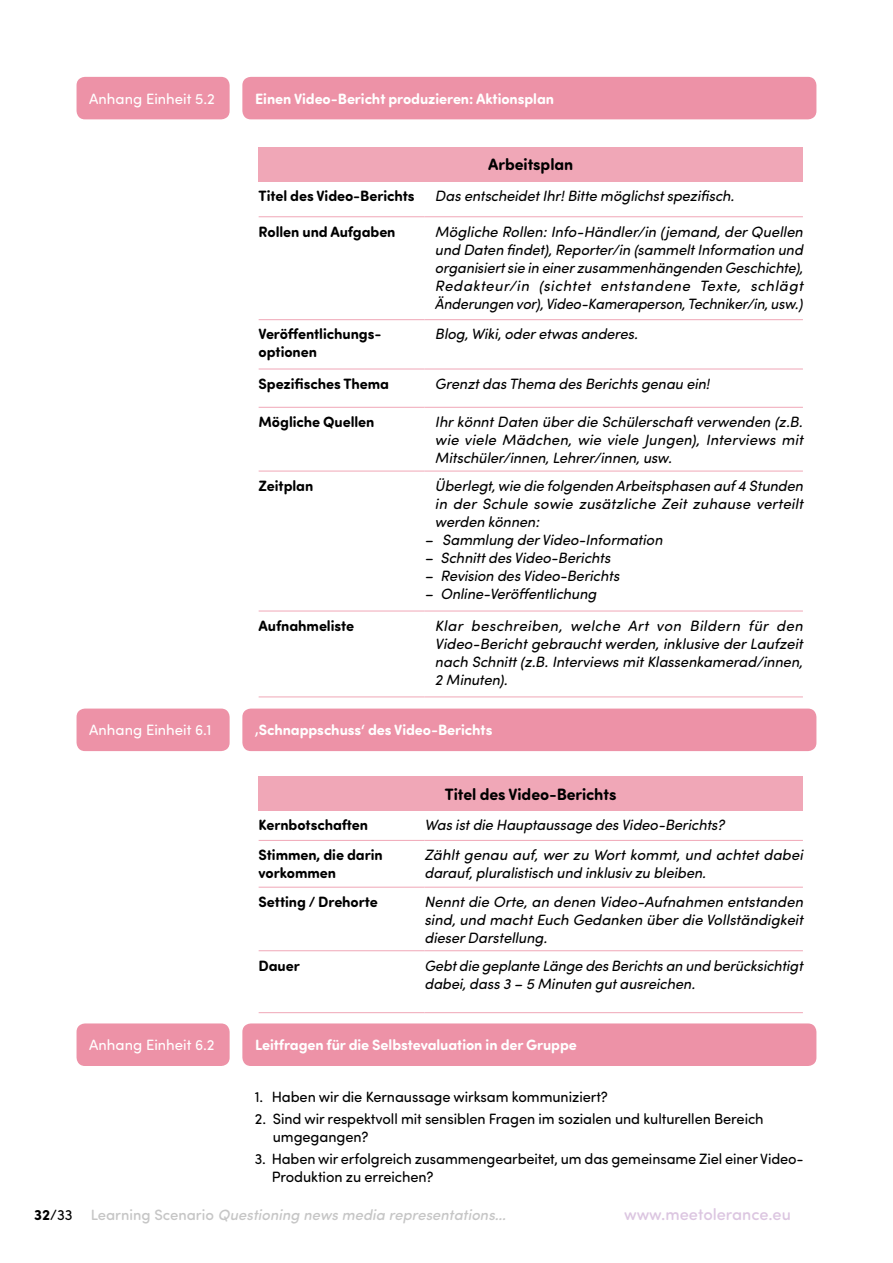
<style>
.page{position:relative;width:893px;height:1263px;background:#fff}
.page>*{position:absolute;margin:0;border:0;box-sizing:border-box;transform-origin:0 0}
.t1{font:700 16.5px "Sofia Pro Soft";letter-spacing:-.005em;color:#000}
.t2{font:500 16.5px "Sofia Pro Soft";color:#dcc6e1}
.t3{font:italic 15px/18px "Sofia Pro Soft";letter-spacing:-.005em;color:#000;text-align:justify}
.t4{font:15px/18px "Sofia Pro Soft";letter-spacing:-.005em;color:#000}
.t5{font:700 15px/18px "Sofia Pro Soft";letter-spacing:-.005em;color:#000}
.t6{font:700 15px "Sofia Pro Soft";letter-spacing:-.005em;color:#fff}
.t7{font:italic 500 15px "Sofia Pro Soft";color:#c6c6c6}
.t8{font:15px "Sofia Pro Soft";color:#fff}
.s1{font-weight:700;font-style:normal;color:#000}
.s2{font-weight:400;font-style:normal;color:#000}
.s3{font-style:normal}
</style>
<div class="page">
<div style="left:77px;top:77px;width:153px;height:42px;background:#ed92a7;border-radius:9px"></div>
<div style="left:242px;top:77px;width:574px;height:42px;background:#ed92a7;border-radius:9px"></div>
<div style="left:77px;top:708px;width:153px;height:43px;background:#ed92a7;border-radius:9px"></div>
<div style="left:242px;top:708px;width:574px;height:43px;background:#ed92a7;border-radius:9px"></div>
<div style="left:77px;top:1023px;width:153px;height:43px;background:#ed92a7;border-radius:9px"></div>
<div style="left:242px;top:1023px;width:574px;height:43px;background:#ed92a7;border-radius:9px"></div>
<div style="left:259px;top:147px;width:544px;height:34px;background:#f0a7b7"></div>
<hr style="left:259px;top:216px;width:165px;height:1px;background:#f0a7b7">
<hr style="left:424px;top:216px;width:379px;height:1px;background:#f0a7b7">
<hr style="left:259px;top:319px;width:165px;height:1px;background:#f0a7b7">
<hr style="left:424px;top:319px;width:379px;height:1px;background:#f0a7b7">
<hr style="left:259px;top:369px;width:165px;height:1px;background:#f0a7b7">
<hr style="left:424px;top:369px;width:379px;height:1px;background:#f0a7b7">
<hr style="left:259px;top:407px;width:165px;height:1px;background:#f0a7b7">
<hr style="left:424px;top:407px;width:379px;height:1px;background:#f0a7b7">
<hr style="left:259px;top:471px;width:165px;height:1px;background:#f0a7b7">
<hr style="left:424px;top:471px;width:379px;height:1px;background:#f0a7b7">
<hr style="left:259px;top:611px;width:165px;height:1px;background:#f0a7b7">
<hr style="left:424px;top:611px;width:379px;height:1px;background:#f0a7b7">
<hr style="left:259px;top:696px;width:165px;height:1px;background:#f0a7b7">
<hr style="left:424px;top:696px;width:379px;height:1px;background:#f0a7b7">
<div style="left:259px;top:777px;width:544px;height:34px;background:#f0a7b7"></div>
<hr style="left:259px;top:840px;width:165px;height:1px;background:#f0a7b7">
<hr style="left:424px;top:840px;width:379px;height:1px;background:#f0a7b7">
<hr style="left:259px;top:887px;width:165px;height:1px;background:#f0a7b7">
<hr style="left:424px;top:887px;width:379px;height:1px;background:#f0a7b7">
<hr style="left:259px;top:950px;width:165px;height:1px;background:#f0a7b7">
<hr style="left:424px;top:950px;width:379px;height:1px;background:#f0a7b7">
<hr style="left:259px;top:1012px;width:165px;height:1px;background:#f0a7b7">
<hr style="left:424px;top:1012px;width:379px;height:1px;background:#f0a7b7">
<p class="t8" style="left:89px;top:88px;width:127px">Anhang Einheit 5.2</p>
<p class="t6" style="left:255px;top:88px;width:300px">Einen Video-Bericht produzieren: Aktionsplan</p>
<p class="t1" style="left:488px;top:152px;width:86px">Arbeitsplan</p>
<p class="t5" style="left:259px;top:186px;width:158px">Titel des Video-Berichts</p>
<p class="t3" style="left:435px;top:186px;width:301px">Das entscheidet Ihr! Bitte möglichst spezifisch.</p>
<p class="t5" style="left:259px;top:221px;width:138px">Rollen und Aufgaben</p>
<p class="t3" style="left:435px;top:222px;width:370px">Mögliche Rollen: Info-Händler/in (jemand, der Quellen und Daten findet), Reporter/in (sammelt Information und organisiert sie in einer zusammenhängenden Geschichte), Redakteur/in (sichtet entstandene Texte, schlägt Änderungen vor), Video-Kameraperson, Techniker/in, usw.)</p>
<p class="t5" style="left:259px;top:324px;width:124px">Veröffentlichungs&shy;optionen</p>
<p class="t3" style="left:435px;top:325px;width:205px">Blog, Wiki, oder etwas anderes.</p>
<p class="t5" style="left:259px;top:374px;width:132px">Spezifisches Thema</p>
<p class="t3" style="left:435px;top:374px;width:276px">Grenzt das Thema des Berichts genau ein!</p>
<p class="t5" style="left:259px;top:412px;width:117px">Mögliche Quellen</p>
<p class="t3" style="left:435px;top:412px;width:370px">Ihr könnt Daten über die Schülerschaft verwenden (z.B. wie viele Mädchen, wie viele Jungen), Interviews mit Mitschüler/innen, Lehrer/innen, usw.</p>
<p class="t5" style="left:259px;top:476px;width:56px">Zeitplan</p>
<p class="t3" style="left:435px;top:476px;width:370px">Überlegt, wie die folgenden Arbeitsphasen auf 4 Stunden in der Schule sowie zusätzliche Zeit zuhause verteilt werden können:</p>
<p class="t3" style="left:424px;top:530px;width:240px">– Sammlung der Video-Information</p>
<p class="t3" style="left:424px;top:548px;width:187px">– Schnitt des Video-Berichts</p>
<p class="t3" style="left:424px;top:566px;width:196px">– Revision des Video-Berichts</p>
<p class="t3" style="left:424px;top:584px;width:173px">– Online-Veröffentlichung</p>
<p class="t5" style="left:259px;top:616px;width:97px">Aufnahmeliste</p>
<p class="t3" style="left:435px;top:616px;width:369px">Klar beschreiben, welche Art von Bildern für den Video-Bericht gebraucht werden, inklusive der Laufzeit nach Schnitt (z.B. Interviews mit Klassenkamerad/innen, 2 Minuten).</p>
<p class="t8" style="left:89px;top:720px;width:124px">Anhang Einheit 6.1</p>
<p class="t6" style="left:255px;top:719px;width:239px">‚Schnappschuss‘ des Video-Berichts</p>
<p class="t1" style="left:445px;top:782px;width:173px">Titel des Video-Berichts</p>
<p class="t5" style="left:259px;top:815px;width:111px">Kernbotschaften</p>
<p class="t3" style="left:424px;top:815px;width:302px">Was ist die Hauptaussage des Video-Berichts?</p>
<p class="t5" style="left:259px;top:845px;width:125px">Stimmen, die darin vorkommen</p>
<p class="t3" style="left:424px;top:845px;width:380px">Zählt genau auf, wer zu Wort kommt, und achtet dabei darauf, pluralistisch und inklusiv zu bleiben.</p>
<p class="t5" style="left:259px;top:892px;width:121px">Setting / Drehorte</p>
<p class="t3" style="left:424px;top:892px;width:380px">Nennt die Orte, an denen Video-Aufnahmen entstanden sind, und macht Euch Gedanken über die Vollständigkeit dieser Darstellung.</p>
<p class="t5" style="left:259px;top:955px;width:43px">Dauer</p>
<p class="t3" style="left:424px;top:956px;width:380px">Gebt die geplante Länge des Berichts an und berücksichtigt dabei, dass 3 – 5 Minuten gut ausreichen.</p>
<p class="t8" style="left:89px;top:1035px;width:127px">Anhang Einheit 6.2</p>
<p class="t6" style="left:255px;top:1034px;width:323px">Leitfragen für die Selbstevaluation in der Gruppe</p>
<p class="t4" style="left:255px;top:1087px;width:355px">1. Haben wir die Kernaussage wirksam kommuniziert?</p>
<p class="t4" style="left:273px;top:1109px;width:492px;text-indent:-18px">2. Sind wir respektvoll mit sensiblen Fragen im sozialen und kulturellen Bereich umgegangen?</p>
<p class="t4" style="left:272px;top:1149px;width:534px;text-indent:-17px">3. Haben wir erfolgreich zusammengearbeitet, um das gemeinsame Ziel einer Video-<br>Produktion zu erreichen?</p>
<p class="t7" style="left:34px;top:1203px;width:474px"><span class="s1">32</span><span class="s2">/33</span> <span class="s3">Learning Scenario</span> Questioning news media representations…</p>
<p class="t2" style="left:624px;top:1202px;width:168px">www.meetolerance.eu</p>
</div>
